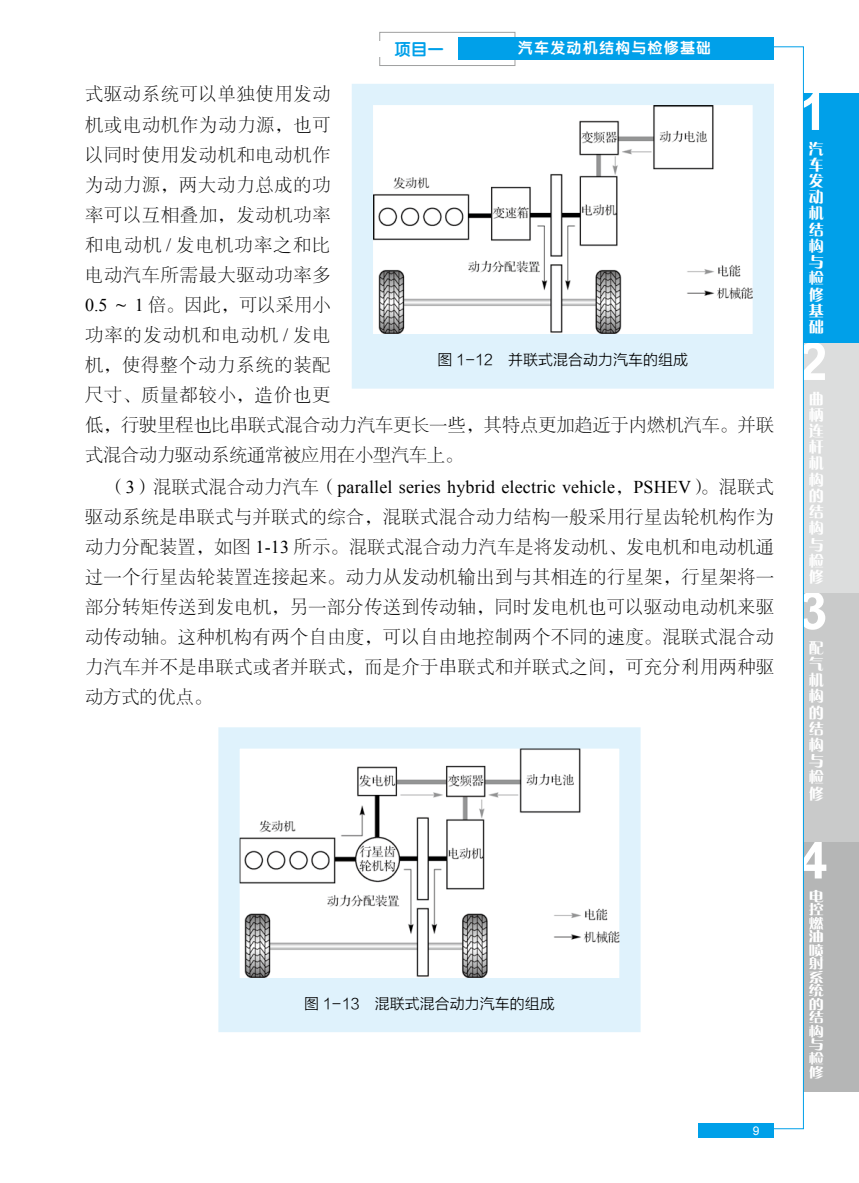
<style>
.page{position:relative;width:859px;height:1183px;background:#fff}
.page>*{position:absolute;margin:0;border:0;box-sizing:border-box;transform-origin:0 0}
.t1{font:700 52.5px "Arial";color:#fff}
.t2{font:18px/30px "FZSYJW GB1 0";letter-spacing:.055em;color:#000}
.t3{font:18px "Times New Roman";letter-spacing:.01em;color:#000}
.t4{font:16.5px "FZY4 K GBK1 0";color:#00a0e9}
.t5{font:15px "FZLTXHK";color:#000}
.t6{font:15px/16.2px "FZCQK GBK1 0";color:#fff;text-align:justify}
.t7{font:15px "FZY4 K GBK1 0";letter-spacing:.08em;color:#fff}
.t8{font:13.5px/13.5px "FZCQK GBK1 0";color:#fff;text-align:justify;scale:1.11 1}
.t9{font:12px "Arial";color:#fff}
.s1{font-family:"Times New Roman"}
.s2{font-family:"FZSYJW GB1 0"}
</style>
<div class="page">
<div style="left:803px;top:841px;width:56px;height:250px;background:#b5b6b6"></div>
<div style="left:803px;top:592px;width:56px;height:249px;background:#c9caca"></div>
<div style="left:803px;top:343px;width:56px;height:250px;background:#dcdddd"></div>
<div style="left:803px;top:93px;width:56px;height:250px;background:#00a0e9"></div>
<div style="left:744px;top:47px;width:60px;height:1081px;border:1px solid #00a0e9"></div>
<div style="left:379px;top:32px;width:136px;height:34px;background:#fff;border:1px solid #9fa0a0"></div>
<div style="left:370px;top:41px;width:29px;height:16px;background:#fff"></div>
<div style="left:459px;top:37px;width:315px;height:23px;background:#00a0e9"></div>
<div style="left:698px;top:1123px;width:76px;height:14px;background:#00a0e9"></div>
<svg style="left:218px;top:727px;width:423px;height:305px"></svg>
<svg style="left:352px;top:73px;width:422px;height:326px"></svg>
<p class="t4" style="left:394px;top:39px;width:51px">项目一</p>
<p class="t7" style="left:518px;top:38px;width:195px">汽车发动机结构与检修基础</p>
<p class="t2" style="left:85px;top:80px;width:690px">式驱动系统可以单独使用发动<br>机或电动机作为动力源，也可<br>以同时使用发动机和电动机作<br>为动力源，两大动力总成的功<br>率可以互相叠加，发动机功率<br>和电动机 <span class="s1">/</span> 发电机功率之和比<br>电动汽车所需最大驱动功率多<br><span class="s1">0.5</span> ～ <span class="s1">1</span> 倍。因此，可以采用小<br>功率的发动机和电动机 <span class="s1">/</span> 发电<br>机，使得整个动力系统的装配<br>尺寸、质量都较小，造价也更<br>低，行驶里程也比串联式混合动力汽车更长一些，其特点更加趋近于内燃机汽车。并联式混合动力驱动系统通常被应用在小型汽车上。</p>
<p class="t3" style="left:108px;top:474px;width:667px"><span class="s2">（</span>3<span class="s2">）混联式混合动力汽车（</span>parallel series hybrid electric vehicle<span class="s2">，</span>PSHEV<span class="s2">）。混联式</span></p>
<p class="t2" style="left:85px;top:502px;width:691px;text-align:justify">驱动系统是串联式与并联式的综合，混联式混合动力结构一般采用行星齿轮机构作为动力分配装置，如图 <span class="s1">1-13</span> 所示。混联式混合动力汽车是将发动机、发电机和电动机通过一个行星齿轮装置连接起来。动力从发动机输出到与其相连的行星架，行星架将一部分转矩传送到发电机，另一部分传送到传动轴，同时发电机也可以驱动电动机来驱动传动轴。这种机构有两个自由度，可以自由地控制两个不同的速度。混联式混合动力汽车并不是串联式或者并联式，而是介于串联式和并联式之间，可充分利用两种驱动方式的优点。</p>
<p class="t5" style="left:437px;top:352px;width:252px">图 1-12　并联式混合动力汽车的组成</p>
<p class="t5" style="left:304px;top:995px;width:252px">图 1-13　混联式混合动力汽车的组成</p>
<p class="t9" style="left:753px;top:1122px;width:8px">9</p>
<h1 class="t1" style="left:798px;top:76px;width:31px">1</h1>
<p class="t6" style="left:809px;top:141px;width:17px">汽车发动机结构与检修基础</p>
<h1 class="t1" style="left:798px;top:326px;width:31px">2</h1>
<p class="t6" style="left:809px;top:390px;width:17px">曲柄连杆机构的结构与检修</p>
<h1 class="t1" style="left:798px;top:575px;width:31px">3</h1>
<p class="t6" style="left:809px;top:639px;width:17px">配气机构的结构与检修</p>
<h1 class="t1" style="left:798px;top:824px;width:31px">4</h1>
<p class="t8" style="left:809px;top:889px;width:15px">电控燃油喷射系统的结构与检修</p>
</div>
